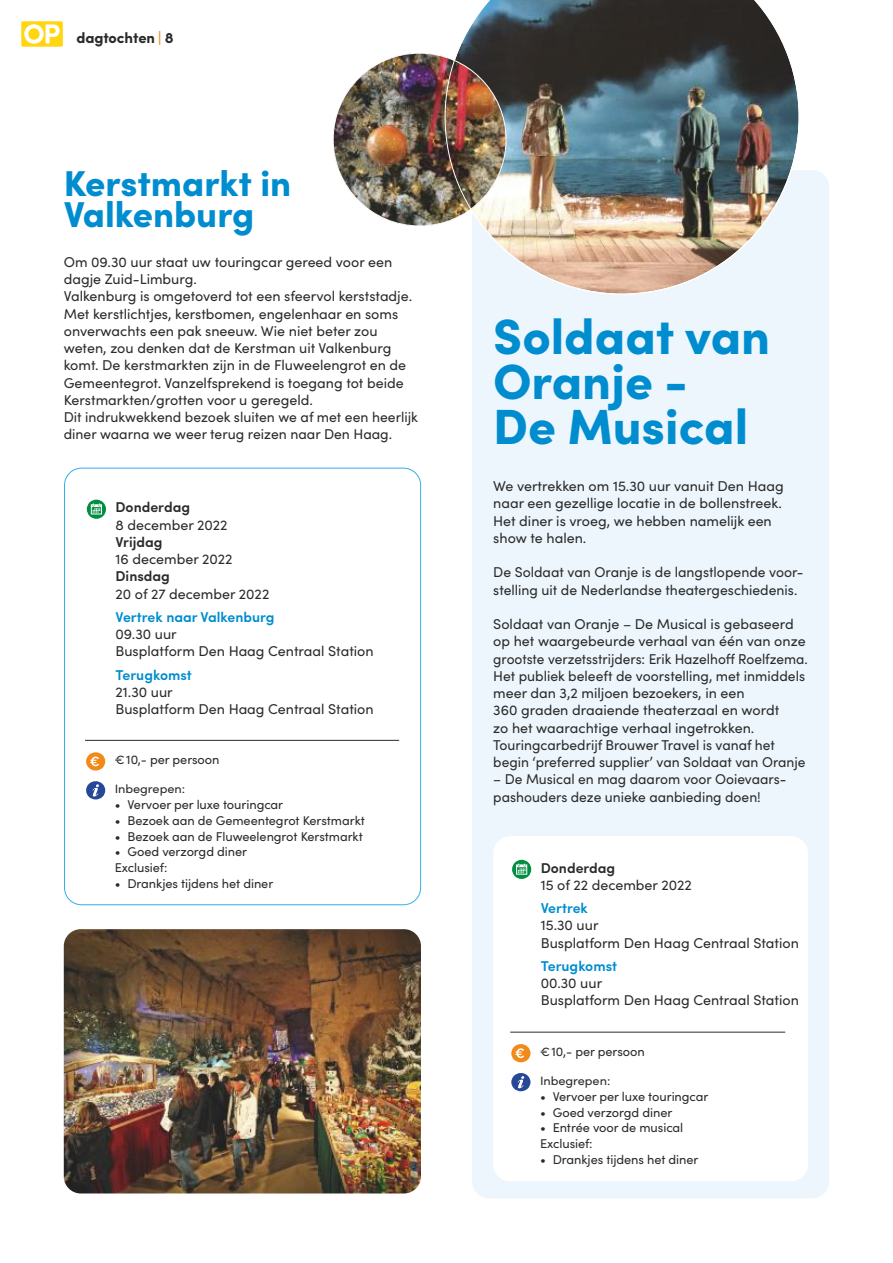
<style>
.page{position:relative;width:893px;height:1263px;background:#fff}
.page>*{position:absolute;margin:0;border:0;box-sizing:border-box;transform-origin:0 0}
.t1{font:900 49.5px/45px "Sofia Pro";color:#008dcf}
.t2{font:900 36px/31.5px "Sofia Pro";color:#008dcf}
.t3{font:700 15px "Sofia Pro";letter-spacing:-.01em;color:#2b2b2a}
.t4{font:14.25px/17.2px "Sofia Pro";color:#2b2b2a}
.t5{font:600 14.25px "Sofia Pro";color:#008dcf}
.t6{font:600 14.25px "Sofia Pro";color:#2b2b2a}
.t7{font:12.75px/15.8px "Sofia Pro";letter-spacing:-.005em;color:#2b2b2a}
.t8{font:12.15px "Sofia Pro";letter-spacing:-.005em;color:#2b2b2a;scale:1.05 1}
.s1{color:#f18a18}
</style>
<div class="page">
<div style="left:472px;top:170px;width:357px;height:1028px;background:#edf6fd;border-radius:17px"></div>
<img style="left:333px;top:53px;width:173px;height:173px;border-radius:86px">
<img style="left:445px;top:0;width:354px;height:294px">
<div style="left:493px;top:836px;width:315px;height:345px;background:#fff;border-radius:17px"></div>
<svg style="left:87px;top:500px;width:19px;height:19px"></svg>
<hr style="left:85px;top:740px;width:314px;height:1px;background:#2b2b2a">
<svg style="left:86px;top:752px;width:19px;height:18px"></svg>
<svg style="left:86px;top:781px;width:19px;height:18px"></svg>
<svg style="left:512px;top:860px;width:19px;height:19px"></svg>
<div style="left:21px;top:21px;width:42px;height:26px;background:#ffd611;border-radius:2px"></div>
<svg style="left:24px;top:24px;width:36px;height:20px"></svg>
<hr style="left:510px;top:1032px;width:275px;height:1px;background:#2b2b2a">
<svg style="left:511px;top:1044px;width:19px;height:18px"></svg>
<svg style="left:511px;top:1073px;width:19px;height:18px"></svg>
<img style="left:64px;top:929px;width:357px;height:264px">
<p class="t3" style="left:77px;top:26px;width:99px">dagtochten <span class="s1">|</span> 8</p>
<h2 class="t2" style="left:64px;top:164px;width:229px">Kerstmarkt in<br>Valkenburg</h2>
<p class="t4" style="left:64px;top:252px;width:356px">Om 09.30 uur staat uw touringcar gereed voor een dagje Zuid-Limburg.<br>Valkenburg is omgetoverd tot een sfeervol kerststadje.<br>Met kerstlichtjes, kerstbomen, engelenhaar en soms onverwachts een pak sneeuw. Wie niet beter zou weten, zou denken dat de Kerstman uit Valkenburg komt. De kerstmarkten zijn in de Fluweelengrot en de Gemeentegrot. Vanzelfsprekend is toegang tot beide Kerstmarkten/grotten voor u geregeld.<br>Dit indrukwekkend bezoek sluiten we af met een heerlijk diner waarna we weer terug reizen naar Den Haag.</p>
<p class="t6" style="left:116px;top:496px;width:76px">Donderdag</p>
<p class="t4" style="left:116px;top:515px;width:114px">8 december 2022</p>
<p class="t6" style="left:116px;top:531px;width:49px">Vrijdag</p>
<p class="t4" style="left:116px;top:550px;width:118px">16 december 2022</p>
<p class="t6" style="left:116px;top:565px;width:56px">Dinsdag</p>
<p class="t4" style="left:116px;top:584px;width:155px">20 of 27 december 2022</p>
<p class="t5" style="left:116px;top:606px;width:161px">Vertrek naar Valkenburg</p>
<p class="t4" style="left:116px;top:625px;width:260px">09.30 uur<br>Busplatform Den Haag Centraal Station</p>
<p class="t5" style="left:116px;top:664px;width:78px">Terugkomst</p>
<p class="t4" style="left:116px;top:682px;width:260px">21.30 uur<br>Busplatform Den Haag Centraal Station</p>
<p class="t7" style="left:115px;top:751px;width:106px">€10,- per persoon</p>
<p class="t8" style="left:115px;top:780px;width:68px">Inbegrepen:</p>
<p class="t7" style="left:115px;top:796px;width:170px">• Vervoer per luxe touringcar</p>
<p class="t7" style="left:115px;top:812px;width:252px">• Bezoek aan de Gemeentegrot Kerstmarkt</p>
<p class="t7" style="left:115px;top:827px;width:250px">• Bezoek aan de Fluweelengrot Kerstmarkt</p>
<p class="t7" style="left:115px;top:843px;width:134px">• Goed verzorgd diner<br>Exclusief:</p>
<p class="t7" style="left:115px;top:875px;width:160px">• Drankjes tijdens het diner</p>
<h1 class="t1" style="left:493px;top:310px;width:278px">Soldaat van<br>Oranje -<br>De Musical</h1>
<p class="t4" style="left:493px;top:477px;width:292px">We vertrekken om 15.30 uur vanuit Den Haag naar een gezellige locatie in de bollenstreek.<br>Het -diner is vroeg, we hebben namelijk een show te halen.</p>
<p class="t4" style="left:493px;top:563px;width:312px">De Soldaat van Oranje is de langstlopende voor&shy;stelling uit de Nederlandse theatergeschiedenis.</p>
<p class="t4" style="left:493px;top:615px;width:316px">Soldaat van Oranje – De Musical is gebaseerd op het waargebeurde verhaal van één van onze grootste verzetsstrijders: Erik Hazelhoff Roelfzema.<br>Het publiek beleeft de voorstelling, met inmiddels meer dan 3,2 miljoen bezoekers, in een<br>360 -graden draaiende theaterzaal en wordt<br>zo het waarachtige verhaal ingetrokken.<br>Touringcarbedrijf Brouwer Travel is vanaf het begin ‘preferred supplier’ van Soldaat van Oranje</p>
<p class="t4" style="left:493px;top:770px;width:295px">– De Musical en mag daarom voor Ooievaars&shy;pashouders deze unieke aanbieding doen!</p>
<p class="t6" style="left:541px;top:857px;width:76px">Donderdag</p>
<p class="t4" style="left:541px;top:875px;width:153px">15 of 22 december 2022</p>
<p class="t5" style="left:541px;top:897px;width:49px">Vertrek</p>
<p class="t4" style="left:541px;top:916px;width:260px">15.30 uur<br>Busplatform Den Haag Centraal Station</p>
<p class="t5" style="left:541px;top:955px;width:78px">Terugkomst</p>
<p class="t4" style="left:541px;top:974px;width:260px">00.30 uur<br>Busplatform Den Haag Centraal Station</p>
<p class="t7" style="left:540px;top:1043px;width:106px">€10,- per persoon</p>
<p class="t8" style="left:540px;top:1072px;width:68px">Inbegrepen:</p>
<p class="t7" style="left:540px;top:1088px;width:170px">• Vervoer per luxe touringcar</p>
<p class="t7" style="left:540px;top:1103px;width:134px">• Goed verzorgd diner</p>
<p class="t7" style="left:540px;top:1119px;width:145px">• Entrée voor de musical<br>Exclusief:</p>
<p class="t7" style="left:540px;top:1151px;width:160px">• Drankjes tijdens het diner</p>
</div>
